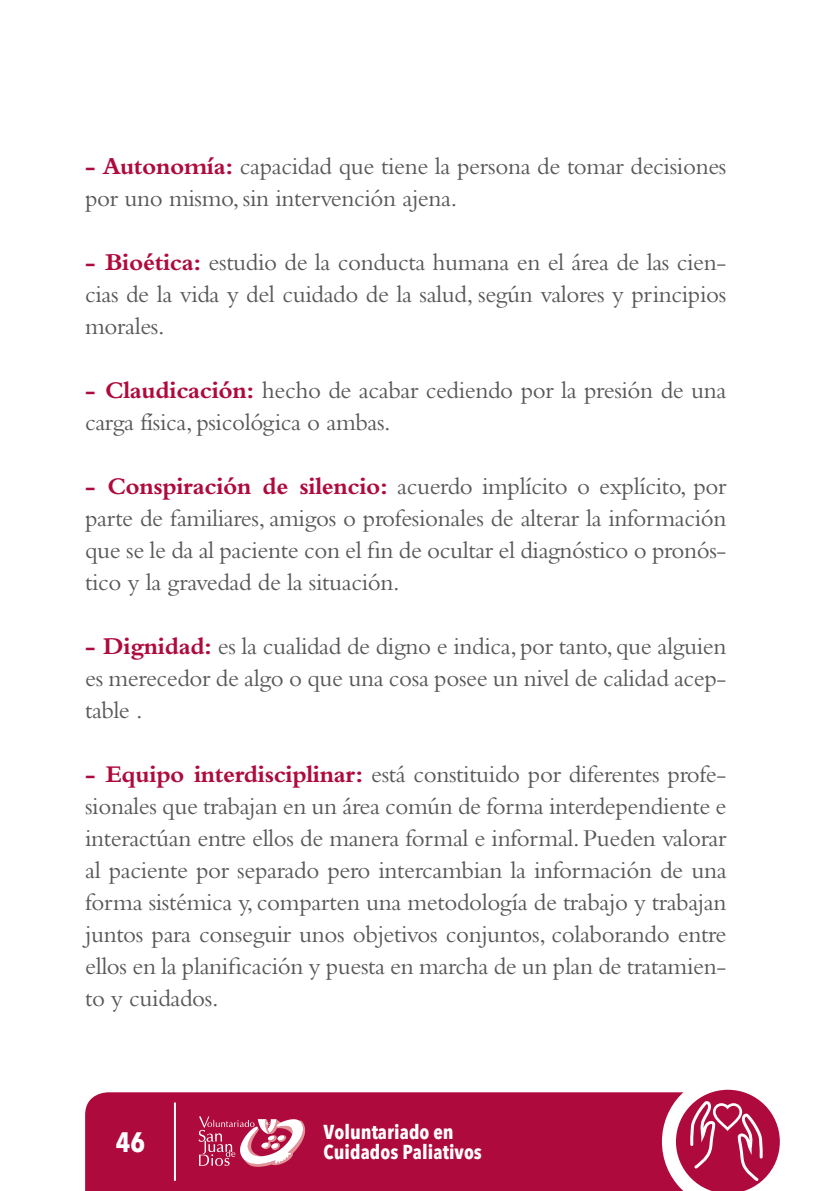
<style>
.page{position:relative;width:840px;height:1191px;background:#fff}
.page>*{position:absolute;margin:0;border:0;box-sizing:border-box;transform-origin:0 0}
.t1{font:700 condensed 27.8px "Avenir Next LT Pro";color:#fff}
.TEXTO{font:25px/32px "Bembo Std";letter-spacing:-.015em;color:#57585a;text-align:justify}
.t2{font:700 condensed 20px "Avenir Next LT Pro";color:#fff}
.s1{font-weight:700;color:#af0a3d}
</style>
<div class="page">
<div style="left:85px;top:1092px;width:576px;height:99px;background:#af0a3d"></div>
<svg style="left:198px;top:1116px;width:107px;height:50px"></svg>
<hr style="left:174px;top:1102px;width:2px;height:78px;background:#fff">
<svg style="left:661px;top:1089px;width:119px;height:102px"></svg>
<p class="TEXTO" style="left:85px;top:149px;width:642px"><span class="s1">- Autonomía:</span> capacidad que tiene la persona de tomar decisiones por uno mismo, sin intervención ajena.</p>
<p class="TEXTO" style="left:85px;top:245px;width:642px"><span class="s1">- Bioética:</span> estudio de la conducta humana en el área de las cien&shy;cias de la vida y del cuidado de la salud, según valores y principios morales.</p>
<p class="TEXTO" style="left:85px;top:373px;width:642px"><span class="s1">- Claudicación:</span> hecho de acabar cediendo por la presión de una carga física, psicológica o ambas.</p>
<p class="TEXTO" style="left:85px;top:469px;width:642px"><span class="s1">- Conspiración de silencio:</span> acuerdo implícito o explícito, por parte de familiares, amigos o profesionales de alterar la información que se le da al paciente con el fin de ocultar el diagnóstico o pronós&shy;tico y la gravedad de la situación.</p>
<p class="TEXTO" style="left:85px;top:629px;width:642px"><span class="s1">- Dignidad:</span> es la cualidad de digno e indica, por tanto, que alguien es merecedor de algo o que una cosa posee un nivel de calidad acep&shy;table .</p>
<p class="TEXTO" style="left:85px;top:757px;width:642px"><span class="s1">- Equipo interdisciplinar:</span> está constituido por diferentes profe&shy;sionales que trabajan en un área común de forma interdependiente e interactúan entre ellos de manera formal e informal. Pueden valorar al paciente por separado pero intercambian la información de una forma sistémica y, comparten una metodología de trabajo y trabajan juntos para conseguir unos objetivos conjuntos, colaborando entre ellos en la planificación y puesta en marcha de un plan de tratamien&shy;to y cuidados.</p>
<p class="t2" style="left:323px;top:1120px;width:132px">Voluntariado en</p>
<p class="t1" style="left:116px;top:1125px;width:31px">46</p>
<p class="t2" style="left:323px;top:1140px;width:160px">Cuidados Paliativos</p>
</div>
